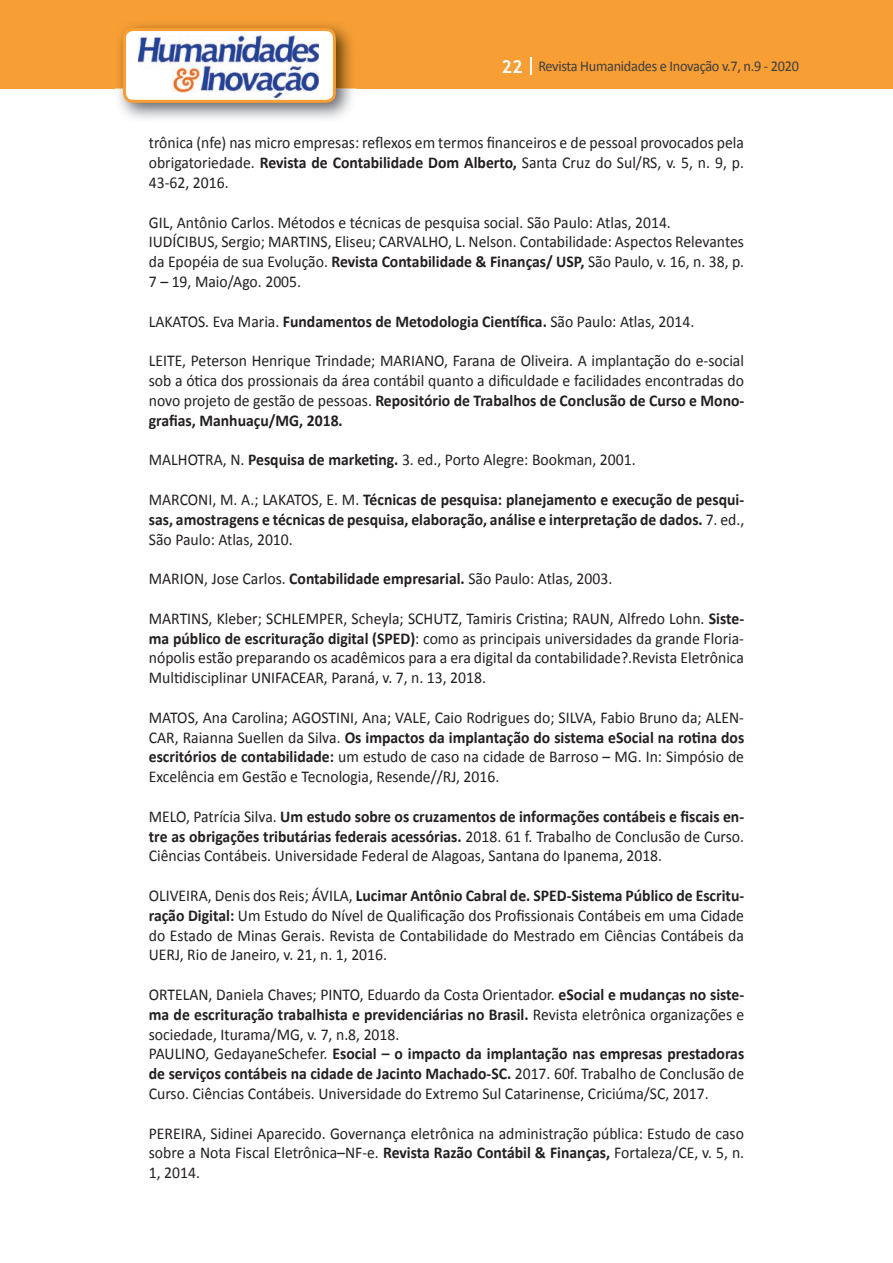
<style>
.page{position:relative;width:893px;height:1263px;background:#fff}
.page>*{position:absolute;margin:0;border:0;box-sizing:border-box;transform-origin:0 0}
.t1{font:16.5px/19.8px "Calibri";color:#231f20;text-align:justify;scale:.95 1}
.t2{font:700 16.5px/19.8px "Calibri";color:#231f20;text-align:justify;scale:.95 1}
.t3{font:15px "Calibri";letter-spacing:-.02em;color:#3e3e3f;scale:.95 1}
.s1{font-family:"Trebuchet MS";font-weight:700;font-size:18px;color:#fff}
.s2{font-weight:700}
.s3{font-weight:400}
</style>
<div class="page">
<div style="left:0;top:0;width:893px;height:88px;background:#f79e34"></div>
<svg style="left:530px;top:57px;width:2px;height:18px"></svg>
<img style="left:115px;top:24px;width:241px;height:95px">
<svg style="left:123px;top:28px;width:213px;height:75px"></svg>
<p class="t3" style="left:501px;top:57px;width:315px"><span class="s1">22</span> Revista Humanidades e Inovação v.7, n.9 - 2020</p>
<p class="t1" style="left:149px;top:133px;width:628px">trônica (nfe) nas micro empresas: reflexos em termos financeiros e de pessoal provocados pela obrigatoriedade. <span class="s2">Revista de Contabilidade Dom Alberto,</span> Santa Cruz do Sul/RS, v. 5, n. 9, p.<br>43-62, 2016.</p>
<p class="t1" style="left:149px;top:212px;width:628px;text-align:left">GIL, Antônio Carlos. Métodos e técnicas de pesquisa social. São Paulo: Atlas, 2014.<br>IUDÍCIBUS, Sergio; MARTINS, Eliseu; CARVALHO, L. Nelson. Contabilidade: Aspectos Relevantes da Epopéia de sua Evolução. <span class="s2">Revista Contabilidade &amp; Finanças/ USP,</span> São Paulo, v. 16, n. 38, p.<br>7 – 19, Maio/Ago. 2005.</p>
<p class="t1" style="left:149px;top:311px;width:576px">LAKATOS. Eva Maria. <span class="s2">Fundamentos de Metodologia Científica.</span> São Paulo: Atlas, 2014.</p>
<p class="t1" style="left:149px;top:351px;width:628px">LEITE, Peterson Henrique Trindade; MARIANO, Farana de Oliveira. A implantação do e-social sob a ótica dos prossionais da área contábil quanto a dificuldade e facilidades encontradas do novo projeto de gestão de pessoas. <span class="s2">Repositório de Trabalhos de Conclusão de Curso e Mono&shy;grafias, Manhuaçu/MG, 2018.</span></p>
<p class="t1" style="left:149px;top:450px;width:514px">MALHOTRA, N. <span class="s2">Pesquisa de marketing.</span> 3. ed., Porto Alegre: Bookman, 2001.</p>
<p class="t2" style="left:149px;top:489px;width:628px"><span class="s3">MARCONI, M. A.; LAKATOS, E. M.</span> Técnicas de pesquisa: planejamento e execução de pesqui&shy;sas, amostragens e técnicas de pesquisa, elaboração, análise e interpretação de dados. <span class="s3">7. ed., São Paulo: Atlas, 2010.</span></p>
<p class="t1" style="left:149px;top:569px;width:489px">MARION, Jose Carlos. <span class="s2">Contabilidade empresarial.</span> São Paulo: Atlas, 2003.</p>
<p class="t1" style="left:149px;top:608px;width:628px">MARTINS, Kleber; SCHLEMPER, Scheyla; SCHUTZ, Tamiris Cristina; RAUN, Alfredo Lohn. <span class="s2">Siste&shy;ma público de escrituração digital (SPED)</span>: como as principais universidades da grande Floria&shy;nópolis estão preparando os acadêmicos para a era digital da contabilidade?.Revista Eletrônica Multidisciplinar UNIFACEAR, Paraná, v. 7, n. 13, 2018.</p>
<p class="t1" style="left:149px;top:707px;width:628px">MATOS, Ana Carolina; AGOSTINI, Ana; VALE, Caio Rodrigues do; SILVA, Fabio Bruno da; ALEN-CAR, Raianna Suellen da Silva. <span class="s2">Os impactos da implantação do sistema eSocial na rotina dos escritórios de contabilidade:</span> um estudo de caso na cidade de Barroso – MG. In: Simpósio de Excelência em Gestão e Tecnologia, Resende//RJ, 2016.</p>
<p class="t1" style="left:149px;top:806px;width:628px">MELO, Patrícia Silva. <span class="s2">Um estudo sobre os cruzamentos de informações contábeis e fiscais en&shy;tre as obrigações tributárias federais acessórias.</span> 2018. 61 f. Trabalho de Conclusão de Curso.<br>Ciências Contábeis. Universidade Federal de Alagoas, Santana do Ipanema, 2018.</p>
<p class="t1" style="left:149px;top:886px;width:628px">OLIVEIRA, Denis dos Reis; ÁVILA, <span class="s2">Lucimar Antônio Cabral de. SPED-Sistema Público de Escritu&shy;ração Digital:</span> Um Estudo do Nível de Qualificação dos Profissionais Contábeis em uma Cidade do Estado de Minas Gerais. Revista de Contabilidade do Mestrado em Ciências Contábeis da UERJ, Rio de Janeiro, v. 21, n. 1, 2016.</p>
<p class="t1" style="left:149px;top:985px;width:628px;text-align:left">ORTELAN, Daniela Chaves; PINTO, Eduardo da Costa Orientador. <span class="s2">eSocial e mudanças no siste&shy;ma de escrituração trabalhista e previdenciárias no Brasil.</span> Revista eletrônica organizações e sociedade, Iturama/MG, v. 7, n.8, 2018.<br>PAULINO, GedayaneSchefer. <span class="s2">Esocial – o impacto da implantação nas empresas prestadoras de serviços contábeis na cidade de Jacinto Machado-SC.</span> 2017. 60f. Trabalho de Conclusão de Curso. Ciências Contábeis. Universidade do Extremo Sul Catarinense, Criciúma/SC, 2017.</p>
<p class="t1" style="left:149px;top:1123px;width:628px">PEREIRA, Sidinei Aparecido. Governança eletrônica na administração pública: Estudo de caso sobre a Nota Fiscal Eletrônica–NF-e. <span class="s2">Revista Razão Contábil &amp; Finanças,</span> Fortaleza/CE, v. 5, n.<br>1, 2014.</p>
</div>
